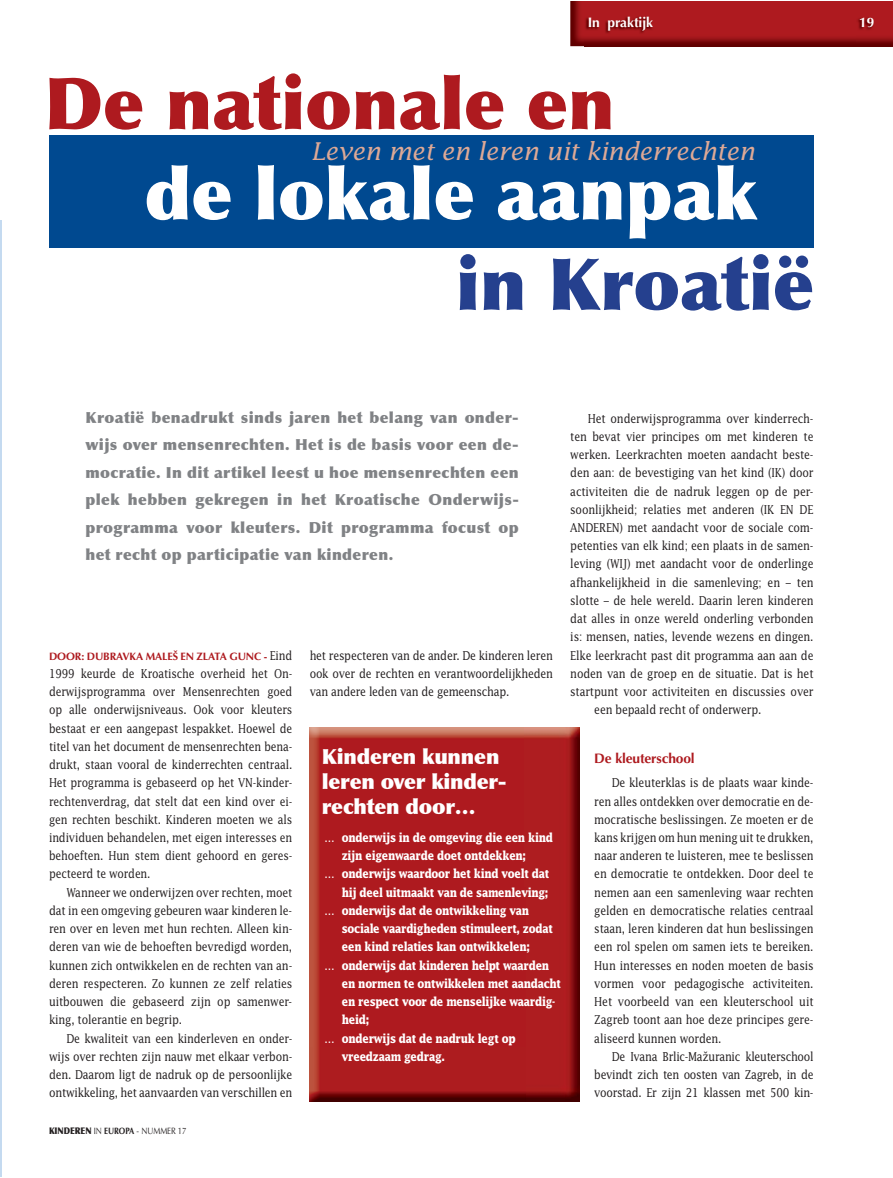
<style>
.page{position:relative;width:893px;height:1178px;background:#fff}
.page>*{position:absolute;margin:0;border:0;box-sizing:border-box;transform-origin:0 0}
.t1{font:900 72px "Optima LT Std";color:#fff}
.t2{font:900 72px "Optima LT Std";color:#ae1a1f}
.t3{font:900 72px "Optima LT Std";color:#25408e}
.t4{font:italic 24.45px "Lucida Std";letter-spacing:-.01em;color:#dea996}
.t5{font:900 20.85px/24.8px "Optima LT Std";letter-spacing:-.01em;color:#fff}
.t6{font:900 15.3px/27.6px "Optima LT Std";letter-spacing:.025em;color:#808285;text-align:justify}
.t7{font:700 13.8px "Optima LT Std";letter-spacing:-.01em;color:#ae1a1f}
.t8{font:700 13.8px "Optima LT Std";color:#fff}
.t9{font:12.3px/18.3px "Lucida Std";letter-spacing:-.015em;color:#231f20;text-align:justify;scale:.85 1}
.t10{font:12.3px/18.3px "Lucida Std";letter-spacing:-.015em;color:#231f20;text-align:justify;scale:.84 1}
.t11{font:700 12.3px "Lucida Std";letter-spacing:-.03em;color:#fff;scale:.83 1}
.t12{font:700 10.65px "Optima LT Std";letter-spacing:-.01em;color:#ae1a1f}
.t13{font:9.15px "Optima LT Std";letter-spacing:-.005em;color:#231f20;scale:.85 1}
.s1{font-family:"Lucida Std";font-weight:400;font-size:12.3px;color:#231f20}
.s2{font-weight:900}
.s3{font-weight:700}
</style>
<div class="page">
<div style="left:49px;top:135px;width:764px;height:113px;background:#004990"></div>
<hr style="left:0;top:220px;width:1px;height:956px;background:#c4daf0">
<img style="left:570px;top:2px;width:322px;height:44px">
<img style="left:584px;top:16px;width:308px;height:31px">
<img style="left:309px;top:728px;width:270px;height:373px">
<p class="t8" style="left:587px;top:16px;width:67px">In praktijk</p>
<p class="t8" style="left:859px;top:16px;width:17px">19</p>
<h1 class="t2" style="left:44px;top:75px;width:572px">De nationale en</h1>
<h1 class="t1" style="left:145px;top:165px;width:613px">de lokale aanpak</h1>
<h1 class="t3" style="left:456px;top:255px;width:360px">in Kroatië</h1>
<h2 class="t4" style="left:311px;top:141px;width:445px">Leven met en leren uit kinderrechten</h2>
<p class="t6" style="left:85px;top:405px;width:435px">Kroatië benadrukt sinds jaren het belang van onder&shy;wijs over mensenrechten. Het is de basis voor een de&shy;mocratie. In dit artikel leest u hoe mensenrechten een plek hebben gekregen in het Kroatische Onderwijs&shy;programma voor kleuters. Dit programma focust op het recht op participatie van kinderen.</p>
<p class="t12" style="left:49px;top:652px;width:245px">DOOR: DUBRAVKA MALEŠ EN ZLATA GUNC - <span class="s1">Eind</span></p>
<p class="t10" style="left:49px;top:665px;width:291px">1999 keurde de Kroatische overheid het On&shy;derwijsprogramma over Mensenrechten goed op alle onderwijsniveaus. Ook voor kleuters bestaat er een aangepast lespakket. Hoewel de titel van het document de mensenrechten bena&shy;drukt, staan vooral de kinderrechten centraal.<br>Het programma is gebaseerd op het VN-kinder&shy;rechtenverdrag, dat stelt dat een kind over ei&shy;gen rechten beschikt. Kinderen moeten we als individuen behandelen, met eigen interesses en behoeften. Hun stem dient gehoord en geres&shy;pecteerd te worden.</p>
<p class="t9" style="left:49px;top:884px;width:288px;text-indent:17px">Wanneer we onderwijzen over rechten, moet dat in een omgeving gebeuren waar kinderen le&shy;ren over en leven met hun rechten. Alleen kin&shy;deren van wie de behoeften bevredigd worden, kunnen zich ontwikkelen en de rechten van an&shy;deren respecteren. Zo kunnen ze zelf relaties uitbouwen die gebaseerd zijn op samenwer&shy;king, tolerantie en begrip.</p>
<p class="t9" style="left:49px;top:1030px;width:288px;text-indent:17px">De kwaliteit van een kinderleven en onder&shy;wijs over rechten zijn nauw met elkaar verbon&shy;den. Daarom ligt de nadruk op de persoonlijke ontwikkeling, het aanvaarden van verschillen en</p>
<p class="t9" style="left:310px;top:647px;width:288px">het respecteren van de ander. De kinderen leren ook over de rechten en verantwoordelijkheden van andere leden van de gemeenschap.</p>
<h3 class="t5" style="left:322px;top:746px;width:186px">Kinderen kunnen leren over kinder - rechten door…</h3>
<p class="t11" style="left:324px;top:833px;width:277px">… onderwijs in de omgeving die een kind</p>
<p class="t11" style="left:342px;top:851px;width:223px">zijn eigenwaarde doet ontdekken;</p>
<p class="t11" style="left:324px;top:869px;width:272px">… onderwijs waardoor het kind voelt dat</p>
<p class="t11" style="left:342px;top:887px;width:250px">hij deel uitmaakt van de samen leving;</p>
<p class="t11" style="left:324px;top:906px;width:248px">… onderwijs dat de ontwikkeling van</p>
<p class="t11" style="left:342px;top:924px;width:256px">sociale vaardigheden stimuleert, zodat</p>
<p class="t11" style="left:342px;top:942px;width:228px">een kind relaties kan ontwikkelen;</p>
<p class="t11" style="left:324px;top:960px;width:272px">… onderwijs dat kinderen helpt waarden</p>
<p class="t11" style="left:342px;top:978px;width:266px">en normen te ontwikkelen met aandacht</p>
<p class="t11" style="left:342px;top:997px;width:259px">en respect voor de menselijke waardig-</p>
<p class="t11" style="left:342px;top:1015px;width:34px">heid;</p>
<p class="t11" style="left:324px;top:1033px;width:232px">… onderwijs dat de nadruk legt op</p>
<p class="t11" style="left:342px;top:1051px;width:126px">vreedzaam gedrag.</p>
<p class="t9" style="left:587px;top:410px;width:267px">Het onderwijsprogramma over kinderrech-</p>
<p class="t9" style="left:570px;top:428px;width:287px">ten bevat vier principes om met kinderen te</p>
<p class="t9" style="left:570px;top:447px;width:288px">werken. Leerkrachten moeten aandacht beste-</p>
<p class="t9" style="left:570px;top:465px;width:288px">den aan: de bevestiging van het kind (IK) door</p>
<p class="t9" style="left:570px;top:483px;width:287px">activiteiten die de nadruk leggen op de per-</p>
<p class="t9" style="left:570px;top:501px;width:288px">soonlijkheid; relaties met anderen (IK EN DE</p>
<p class="t9" style="left:570px;top:520px;width:288px">ANDEREN) met aandacht voor de sociale com-</p>
<p class="t9" style="left:570px;top:538px;width:287px">petenties van elk kind; een plaats in de samen-</p>
<p class="t9" style="left:570px;top:556px;width:288px">leving (WIJ) met aandacht voor de onderlinge</p>
<p class="t9" style="left:570px;top:574px;width:288px">afhankelijkheid in die samenleving; en – ten</p>
<p class="t9" style="left:570px;top:592px;width:288px">slotte – de hele wereld. Daarin leren kinderen</p>
<p class="t9" style="left:570px;top:611px;width:288px">dat alles in onze wereld onderling verbonden</p>
<p class="t9" style="left:570px;top:629px;width:288px">is: mensen, naties, levende wezens en dingen.</p>
<p class="t9" style="left:570px;top:647px;width:288px">Elke leerkracht past dit programma aan aan de</p>
<p class="t9" style="left:570px;top:665px;width:287px">noden van de groep en de situatie. Dat is het</p>
<p class="t9" style="left:570px;top:684px;width:287px">startpunt voor activiteiten en discussies over</p>
<p class="t9" style="left:594px;top:702px;width:198px">een bepaald recht of onderwerp.</p>
<p class="t7" style="left:594px;top:752px;width:102px">De kleuterschool</p>
<p class="t9" style="left:594px;top:775px;width:259px;text-indent:17px">De kleuterklas is de plaats waar kinde&shy;ren alles ontdekken over democratie en de&shy;mocratische beslissingen. Ze moeten er de kans krijgen om hun mening uit te drukken, naar anderen te luisteren, mee te beslissen en democratie te ontdekken. Door deel te nemen aan een samenleving waar rechten gelden en democratische relaties centraal staan, leren kinderen dat hun beslissingen een rol spelen om samen iets te bereiken.<br>Hun interesses en noden moeten de basis vormen voor pedagogische activiteiten.<br>Het voorbeeld van een kleuterschool uit Zagreb toont aan hoe deze principes gere&shy;aliseerd kunnen worden.</p>
<p class="t9" style="left:594px;top:1048px;width:259px;text-indent:17px">De Ivana Brlic-Mažuranic kleuterschool bevindt zich ten oosten van Zagreb, in de voorstad. Er zijn 21 klassen met 500 kin-</p>
<p class="t13" style="left:49px;top:1127px;width:163px"><span class="s2">KINDEREN</span> IN <span class="s3">EUROPA</span> - NUMMER 17</p>
</div>
